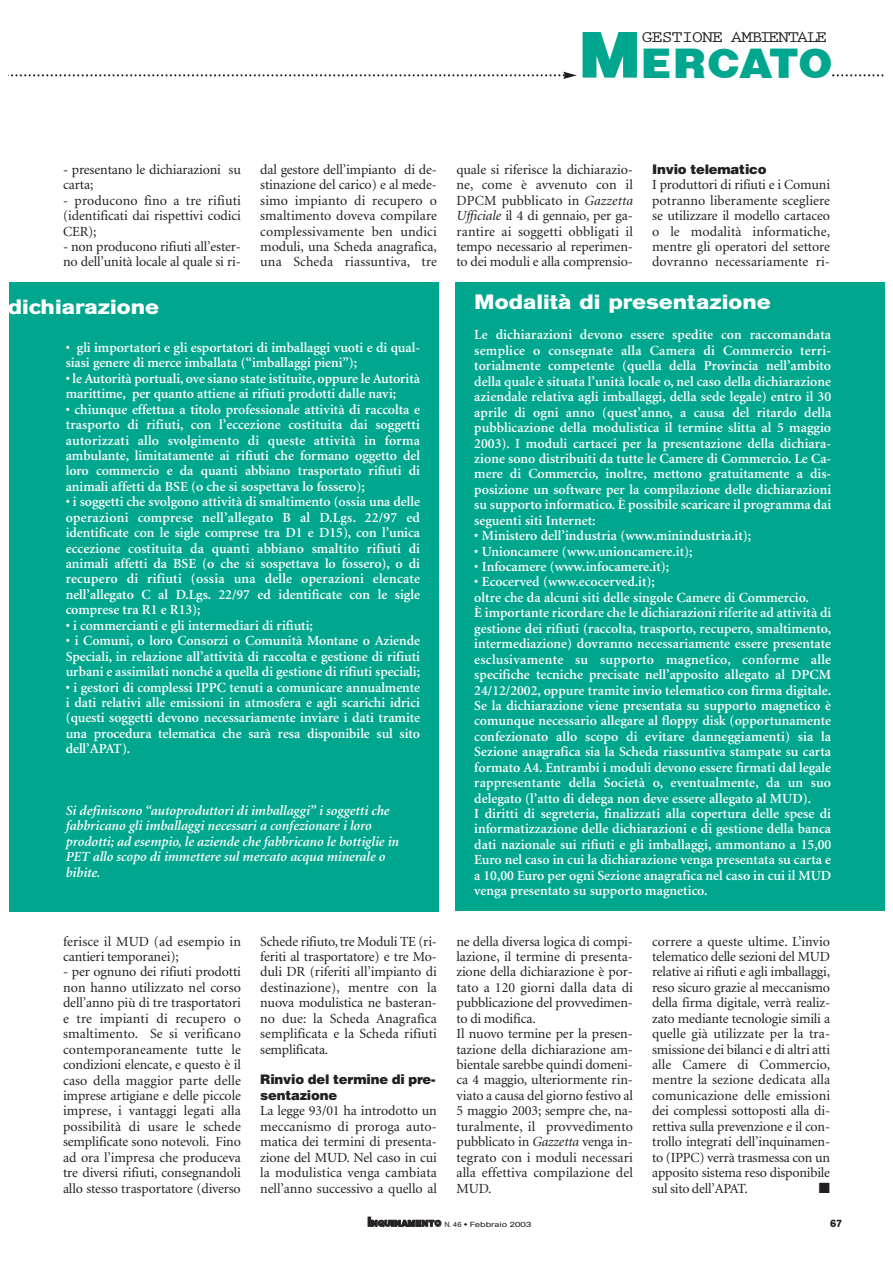
<style>
.page{position:relative;width:893px;height:1263px;background:#fff}
.page>*{position:absolute;margin:0;border:0;box-sizing:border-box;transform-origin:0 0}
.t1{font:900 42.6px "Ultra";letter-spacing:-.045em;color:#00a78e;scale:1.06 1}
.t2{font:700 20.55px "AG Old Face";color:#fff;scale:1.2 1}
.t3{font:700 16.2px "Prestige Elite";letter-spacing:-.07em;color:#231f20;scale:1.18 1}
.t4{font:14.7px "Zapf Dingbats";color:#231f20}
.t5{font:600 13.95px/15.5px "Minion";color:#fff;text-align:justify}
.t6{font:13.95px/15.5px "Minion";letter-spacing:-.01em;color:#231f20;text-align:justify}
.t7{font:italic 600 13.95px/15.5px "Minion";letter-spacing:-.005em;color:#fff}
.t8{font:900 13.2px/15.5px "Helvetica";letter-spacing:-.015em;color:#231f20}
.t9{font:700 10.35px "AG Book Rounded";color:#231f20}
.t10{font:7.35px "AG Book Rounded";color:#231f20}
.s1{font-size:66.15px}
.s2{font-style:italic}
.s3{font-family:"Ultra";font-weight:900;font-size:13.2px}
.s4{font-family:"Ultra";font-weight:900;font-size:8.85px}
.s5{font-weight:700}
</style>
<div class="page">
<svg style="left:832px;top:74px;width:52px;height:2px"></svg>
<svg style="left:11px;top:72px;width:566px;height:7px"></svg>
<div style="left:9px;top:282px;width:429px;height:629px;background:#00a78e"></div>
<div style="left:455px;top:283px;width:429px;height:628px;background:#00a78e"></div>
<p class="t3" style="left:641px;top:31px;width:159px">GESTIONE AMBIENTALE</p>
<h1 class="t1" style="left:582px;top:48px;width:239px"><span class="s1">M</span>ERCATO</h1>
<p class="t6" style="left:63px;top:163px;width:179px">- presentano le dichiarazioni su carta;</p>
<p class="t6" style="left:63px;top:194px;width:179px">- producono fino a tre rifiuti (identificati dai rispettivi codici CER);</p>
<p class="t6" style="left:63px;top:240px;width:179px">- non producono rifiuti all’ester&shy;no dell’unità locale al quale si ri-</p>
<p class="t6" style="left:260px;top:163px;width:178px">dal gestore dell’impianto di de&shy;stinazione del carico) e al mede&shy;simo impianto di recupero o smaltimento doveva compilare complessivamente ben undici moduli, una Scheda anagrafica, una Scheda riassuntiva, tre</p>
<p class="t6" style="left:456px;top:163px;width:178px">quale si riferisce la dichiarazio&shy;ne, come è avvenuto con il DPCM pubblicato in <span class="s2">Gazzetta Ufficiale</span> il 4 di gennaio, per ga&shy;rantire ai soggetti obbligati il tempo necessario al reperimen&shy;to dei moduli e alla comprensio-</p>
<p class="t8" style="left:652px;top:163px;width:116px">Invio telematico</p>
<p class="t6" style="left:652px;top:178px;width:179px">I produttori di rifiuti e i Comuni potranno liberamente scegliere se utilizzare il modello cartaceo o le modalità informatiche, mentre gli operatori del settore dovranno necessariamente ri-</p>
<h2 class="t2" style="left:8px;top:300px;width:128px">dichiarazione</h2>
<h2 class="t2" style="left:474px;top:294px;width:248px">Modalità di presentazione</h2>
<p class="t5" style="left:474px;top:328px;width:358px">Le dichiarazioni devono essere spedite con raccomandata semplice o consegnate alla Camera di Commercio terri&shy;torialmente competente (quella della Provincia nell’ambito della quale è situata l’unità locale o, nel caso della dichiarazione aziendale relativa agli imballaggi, della sede legale) entro il 30 aprile di ogni anno (quest’anno, a causa del ritardo della pubblicazione della modulistica il termine slitta al 5 maggio 2003). I moduli cartacei per la presentazione della dichiara&shy;zione sono distribuiti da tutte le Camere di Commercio. Le Ca&shy;mere di Commercio, inoltre, mettono gratuitamente a dis&shy;posizione un software per la compilazione delle dichiarazioni su supporto informatico. È possibile scaricare il programma dai seguenti siti Internet:</p>
<p class="t5" style="left:474px;top:529px;width:278px">• Ministero dell’industria (www.minindustria.it);</p>
<p class="t5" style="left:474px;top:545px;width:220px">• Unioncamere (www.unioncamere.it);</p>
<p class="t5" style="left:474px;top:560px;width:196px">• Infocamere (www.infocamere.it);</p>
<p class="t5" style="left:474px;top:575px;width:358px;text-align:left">• Ecocerved (www.ecocerved.it);<br>oltre che da alcuni siti delle singole Camere di Commercio.<br>È importante ricordare che le dichiarazioni riferite ad attività di gestione dei rifiuti (raccolta, trasporto, recupero, smaltimento, intermediazione) dovranno necessariamente essere presentate esclusivamente su supporto magnetico, conforme alle specifiche tecniche precisate nell’apposito allegato al DPCM 24/12/2002, oppure tramite invio telematico con firma digitale.<br>Se la dichiarazione viene presentata su supporto magnetico è comunque necessario allegare al floppy disk (opportunamente confezionato allo scopo di evitare danneggiamenti) sia la Sezione anagrafica sia la Scheda riassuntiva stampate su carta formato A4. Entrambi i moduli devono essere firmati dal legale rappresentante della Società o, eventualmente, da un suo delegato (l’atto di delega non deve essere allegato al MUD).<br>I diritti di segreteria, finalizzati alla copertura delle spese di informatizzazione delle dichiarazioni e di gestione della banca dati nazionale sui rifiuti e gli imballaggi, ammontano a 15,00<br>Euro nel caso in cui la dichiarazione venga presentata su carta e a 10,00 Euro per ogni Sezione anagrafica nel caso in cui il MUD venga presentato su supporto magnetico.</p>
<p class="t5" style="left:66px;top:341px;width:356px">• gli importatori e gli esportatori di imballaggi vuoti e di qual&shy;siasi genere di merce imballata (“imballaggi pieni”);</p>
<p class="t5" style="left:66px;top:372px;width:356px">• le Autorità portuali, ove siano state istituite, oppure le Autorità marittime, per quanto attiene ai rifiuti prodotti dalle navi;</p>
<p class="t5" style="left:66px;top:403px;width:356px">• chiunque effettua a titolo professionale attività di raccolta e trasporto di rifiuti, con l’eccezione costituita dai soggetti autorizzati allo svolgimento di queste attività in forma ambulante, limitatamente ai rifiuti che formano oggetto del loro commercio e da quanti abbiano trasportato rifiuti di animali affetti da BSE (o che si sospettava lo fossero);</p>
<p class="t5" style="left:66px;top:495px;width:356px">• i soggetti che svolgono attività di smaltimento (ossia una delle operazioni comprese nell’allegato B al D.Lgs. 22/97 ed identificate con le sigle comprese tra D1 e D15), con l’unica eccezione costituita da quanti abbiano smaltito rifiuti di animali affetti da BSE (o che si sospettava lo fossero), o di recupero di rifiuti (ossia una delle operazioni elencate nell’allegato C al D.Lgs. 22/97 ed identificate con le sigle comprese tra R1 e R13);</p>
<p class="t5" style="left:66px;top:619px;width:249px">• i commercianti e gli intermediari di rifiuti;</p>
<p class="t5" style="left:66px;top:634px;width:356px">• i Comuni, o loro Consorzi o Comunità Montane o Aziende Speciali, in relazione all’attività di raccolta e gestione di rifiuti urbani e assimilati nonché a quella di gestione di rifiuti speciali;</p>
<p class="t5" style="left:66px;top:681px;width:356px">• i gestori di complessi IPPC tenuti a comunicare annualmente i dati relativi alle emissioni in atmosfera e agli scarichi idrici (questi soggetti devono necessariamente inviare i dati tramite una procedura telematica che sarà resa disponibile sul sito dell’APAT).</p>
<p class="t7" style="left:66px;top:804px;width:335px">Si definiscono “autoproduttori di imballaggi” i soggetti che fabbricano gli imballaggi necessari a confezionare i loro prodotti; ad esempio, le aziende che fabbricano le bottiglie in PET allo scopo di immettere sul mercato acqua minerale o bibite.</p>
<p class="t6" style="left:63px;top:935px;width:179px">ferisce il MUD (ad esempio in cantieri temporanei);</p>
<p class="t6" style="left:63px;top:965px;width:179px">- per ognuno dei rifiuti prodotti non hanno utilizzato nel corso dell’anno più di tre trasportatori e tre impianti di recupero o smaltimento. Se si verificano contemporaneamente tutte le condizioni elencate, e questo è il caso della maggior parte delle imprese artigiane e delle piccole imprese, i vantaggi legati alla possibilità di usare le schede semplificate sono notevoli. Fino ad ora l’impresa che produceva tre diversi rifiuti, consegnandoli allo stesso trasportatore (diverso</p>
<p class="t6" style="left:260px;top:935px;width:178px">Schede rifiuto, tre Moduli TE (ri&shy;feriti al trasportatore) e tre Mo&shy;duli DR (riferiti all’impianto di destinazione), mentre con la nuova modulistica ne basteran&shy;no due: la Scheda Anagrafica semplificata e la Scheda rifiuti semplificata.</p>
<p class="t8" style="left:260px;top:1073px;width:177px">Rinvio del termine di pre&shy;sentazione</p>
<p class="t6" style="left:260px;top:1104px;width:178px">La legge 93/01 ha introdotto un meccanismo di proroga auto&shy;matica dei termini di presenta&shy;zione del MUD. Nel caso in cui la modulistica venga cambiata nell’anno successivo a quello al</p>
<p class="t6" style="left:456px;top:935px;width:178px;text-align:left">ne della diversa logica di compi&shy;lazione, il termine di presenta&shy;zione della dichiarazione è por&shy;tato a 120 giorni dalla data di pubblicazione del provvedimen&shy;to di modifica.<br>Il nuovo termine per la presen&shy;tazione della dichiarazione am&shy;bientale sarebbe quindi domeni&shy;ca 4 maggio, ulteriormente rin&shy;viato a causa del giorno festivo al<br>5 maggio 2003; sempre che, na&shy;turalmente, il provvedimento pubblicato in <span class="s2">Gazzetta</span> venga in&shy;tegrato con i moduli necessari alla effettiva compilazione del<br>MUD.</p>
<p class="t6" style="left:652px;top:935px;width:179px">correre a queste ultime. L’invio telematico delle sezioni del MUD relative ai rifiuti e agli imballaggi, reso sicuro grazie al meccanismo della firma digitale, verrà realiz&shy;zato mediante tecnologie simili a quelle già utilizzate per la tra&shy;smissione dei bilanci e di altri atti alle Camere di Commercio, mentre la sezione dedicata alla comunicazione delle emissioni dei complessi sottoposti alla di&shy;rettiva sulla prevenzione e il con&shy;trollo integrati dell’inquinamen&shy;to (IPPC) verrà trasmessa con un apposito sistema reso disponibile sul sito dell’APAT.</p>
<p class="t4" style="left:818px;top:1180px;width:13px">■</p>
<p class="t10" style="left:368px;top:1221px;width:165px"><span class="s3">I</span><span class="s4">NQUINAMENTO</span> N. 46 <span class="s5">•</span> Febbraio 2003</p>
<p class="t9" style="left:830px;top:1219px;width:14px">67</p>
</div>
